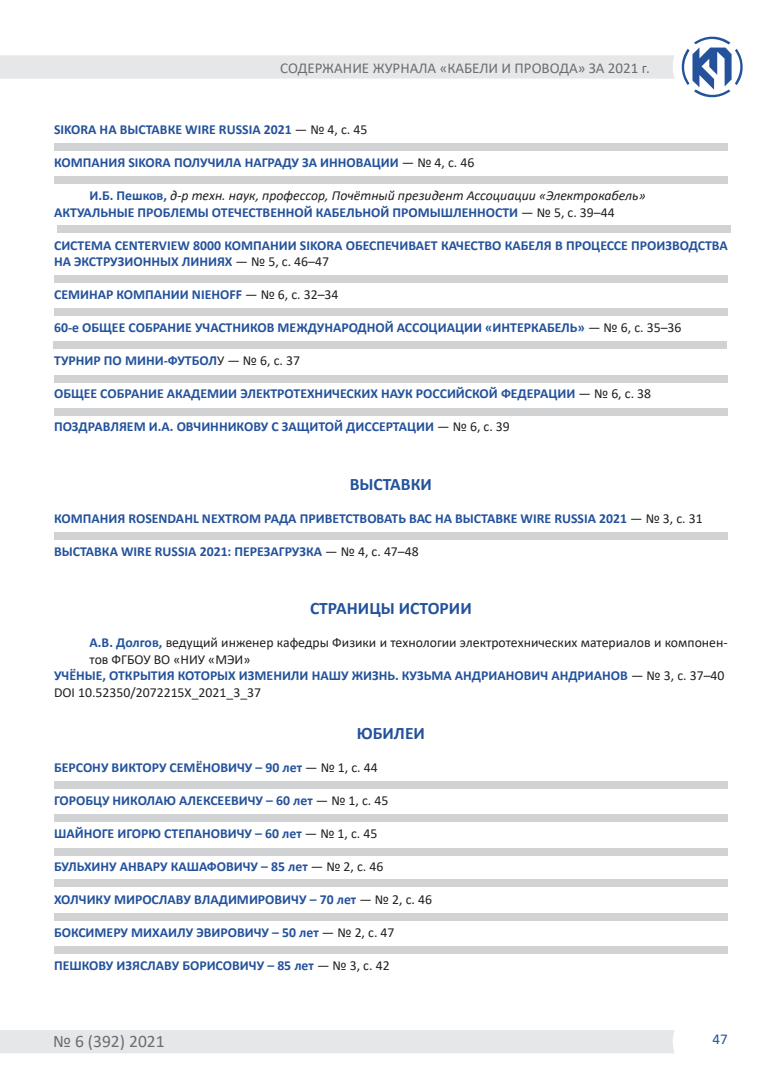
<style>
.page{position:relative;width:780px;height:1088px;background:#fff}
.page>*{position:absolute;margin:0;border:0;box-sizing:border-box;transform-origin:0 0}
.t1{font:700 17.5px "Calibri";color:#24529b}
.t2{font:17.5px "Calibri";color:#6c6d70}
.t3{font:15px "Calibri";color:#6c6d70}
.t4{font:15px "Calibri";color:#24529b}
.t5{font:700 13.75px/16.5px "Calibri";color:#24529b}
.t6{font:13.75px "Calibri";color:#231f20}
.s1{font-weight:400;color:#231f20}
.s2{font-weight:400;font-style:italic;color:#231f20}
.s3{font-weight:700;color:#24529b}
</style>
<div class="page">
<svg style="left:0;top:36px;width:743px;height:62px"></svg>
<div style="left:0;top:1030px;width:674px;height:23px;background:#e6e7e9"></div>
<div style="left:54px;top:143px;width:673px;height:8px;background:#d1d2d4"></div>
<div style="left:54px;top:176px;width:673px;height:8px;background:#d1d2d4"></div>
<div style="left:58px;top:225px;width:673px;height:8px;background:#d1d2d4"></div>
<div style="left:54px;top:275px;width:673px;height:8px;background:#d1d2d4"></div>
<div style="left:54px;top:308px;width:673px;height:8px;background:#d1d2d4"></div>
<div style="left:53px;top:341px;width:673px;height:8px;background:#d1d2d4"></div>
<div style="left:54px;top:375px;width:673px;height:8px;background:#d1d2d4"></div>
<div style="left:54px;top:407px;width:673px;height:8px;background:#d1d2d4"></div>
<div style="left:54px;top:531px;width:673px;height:8px;background:#d1d2d4"></div>
<div style="left:54px;top:781px;width:673px;height:8px;background:#d1d2d4"></div>
<div style="left:54px;top:814px;width:673px;height:8px;background:#d1d2d4"></div>
<div style="left:54px;top:848px;width:673px;height:8px;background:#d1d2d4"></div>
<div style="left:54px;top:879px;width:673px;height:8px;background:#d1d2d4"></div>
<div style="left:54px;top:913px;width:673px;height:8px;background:#d1d2d4"></div>
<div style="left:54px;top:946px;width:673px;height:8px;background:#d1d2d4"></div>
<p class="t3" style="left:280px;top:57px;width:371px">СОДЕРЖАНИЕ ЖУРНАЛА «КАБЕЛИ И ПРОВОДА» ЗА 2021 г.</p>
<p class="t5" style="left:54px;top:121px;width:315px">SIKORA НА ВЫСТАВКЕ WIRE RUSSIA 2021 <span class="s1">— № 4, с. 45</span></p>
<p class="t5" style="left:54px;top:154px;width:422px">КОМПАНИЯ SIKORA ПОЛУЧИЛА НАГРАДУ ЗА ИННОВАЦИИ <span class="s1">— № 4, с. 46</span></p>
<p class="t5" style="left:54px;top:187px;width:593px;text-indent:35px">И.Б. Пешков, <span class="s2">д-р техн. наук, профессор, Почётный президент Ассоциации «Электрокабель»<br></span>АКТУАЛЬНЫЕ ПРОБЛЕМЫ ОТЕЧЕСТВЕННОЙ КАБЕЛЬНОЙ ПРОМЫШЛЕННОСТИ <span class="s1">— № 5, с. 39–44</span></p>
<p class="t5" style="left:54px;top:237px;width:675px">СИСТЕМА CENTERVIEW 8000 КОМПАНИИ SIKORA ОБЕСПЕЧИВАЕТ КАЧЕСТВО КАБЕЛЯ В ПРОЦЕССЕ ПРОИЗВОДСТВА<br>НА ЭКСТРУЗИОННЫХ ЛИНИЯХ <span class="s1">— № 5, с. 46–47</span></p>
<p class="t5" style="left:54px;top:286px;width:286px">СЕМИНАР КОМПАНИИ NIEHOFF <span class="s1">— № 6, с. 32–34</span></p>
<p class="t5" style="left:54px;top:319px;width:629px">60-е ОБЩЕЕ СОБРАНИЕ УЧАСТНИКОВ МЕЖДУНАРОДНОЙ АССОЦИАЦИИ «ИНТЕРКАБЕЛЬ» <span class="s1">— № 6, с. 35–36</span></p>
<p class="t5" style="left:54px;top:352px;width:247px">ТУРНИР ПО МИНИ-ФУТБОЛ<span class="s1">У — № 6, с. 37</span></p>
<p class="t5" style="left:54px;top:385px;width:598px">ОБЩЕЕ СОБРАНИЕ АКАДЕМИИ ЭЛЕКТРОТЕХНИЧЕСКИХ НАУК РОССИЙСКОЙ ФЕДЕРАЦИИ <span class="s1">— № 6, с. 38</span></p>
<p class="t5" style="left:54px;top:418px;width:457px">ПОЗДРАВЛЯЕМ И.А. ОВЧИННИКОВУ С ЗАЩИТОЙ ДИССЕРТАЦИИ <span class="s1">— № 6, с. 39</span></p>
<p class="t1" style="left:350px;top:472px;width:84px">ВЫСТАВКИ</p>
<p class="t5" style="left:54px;top:510px;width:650px">КОМПАНИЯ ROSENDAHL NEXTROM РАДА ПРИВЕТСТВОВАТЬ ВАС НА ВЫСТАВКЕ WIRE RUSSIA 2021 <span class="s1">— № 3, с. 31</span></p>
<p class="t5" style="left:54px;top:543px;width:366px">ВЫСТАВКА WIRE RUSSIA 2021: ПЕРЕЗАГРУЗКА <span class="s1">— № 4, с. 47–48</span></p>
<p class="t1" style="left:310px;top:596px;width:163px">СТРАНИЦЫ ИСТОРИИ</p>
<p class="t6" style="left:89px;top:633px;width:639px"><span class="s3">А.В. Долгов,</span> ведущий инженер кафедры Физики и технологии электротехнических материалов и компонен-</p>
<p class="t6" style="left:89px;top:650px;width:162px">тов ФГБОУ ВО «НИУ «МЭИ»</p>
<p class="t5" style="left:54px;top:667px;width:672px">УЧЁНЫЕ, ОТКРЫТИЯ КОТОРЫХ ИЗМЕНИЛИ НАШУ ЖИЗНЬ. КУЗЬМА АНДРИАНОВИЧ АНДРИАНОВ <span class="s1">— № 3, с. 37–40</span></p>
<p class="t6" style="left:54px;top:683px;width:208px">DOI 10.52350/2072215Х_2021_3_37</p>
<p class="t1" style="left:357px;top:721px;width:70px">ЮБИЛЕИ</p>
<p class="t5" style="left:54px;top:759px;width:325px">БЕРСОНУ ВИКТОРУ СЕМЁНОВИЧУ – 90 лет <span class="s1">— № 1, с. 44</span></p>
<p class="t5" style="left:54px;top:792px;width:336px">ГОРОБЦУ НИКОЛАЮ АЛЕКСЕЕВИЧУ – 60 лет <span class="s1">— № 1, с. 45</span></p>
<p class="t5" style="left:54px;top:825px;width:325px">ШАЙНОГЕ ИГОРЮ СТЕПАНОВИЧУ – 60 лет <span class="s1">— № 1, с. 45</span></p>
<p class="t5" style="left:54px;top:858px;width:331px">БУЛЬХИНУ АНВАРУ КАШАФОВИЧУ – 85 лет <span class="s1">— № 2, с. 46</span></p>
<p class="t5" style="left:54px;top:891px;width:379px">ХОЛЧИКУ МИРОСЛАВУ ВЛАДИМИРОВИЧУ – 70 лет <span class="s1">— № 2, с. 46</span></p>
<p class="t5" style="left:54px;top:924px;width:342px">БОКСИМЕРУ МИХАИЛУ ЭВИРОВИЧУ – 50 лет <span class="s1">— № 2, с. 47</span></p>
<p class="t5" style="left:54px;top:957px;width:337px">ПЕШКОВУ ИЗЯСЛАВУ БОРИСОВИЧУ – 85 лет <span class="s1">— № 3, с. 42</span></p>
<p class="t2" style="left:53px;top:1029px;width:113px">№ 6 (392) 2021</p>
<p class="t4" style="left:712px;top:1029px;width:17px">47</p>
</div>
